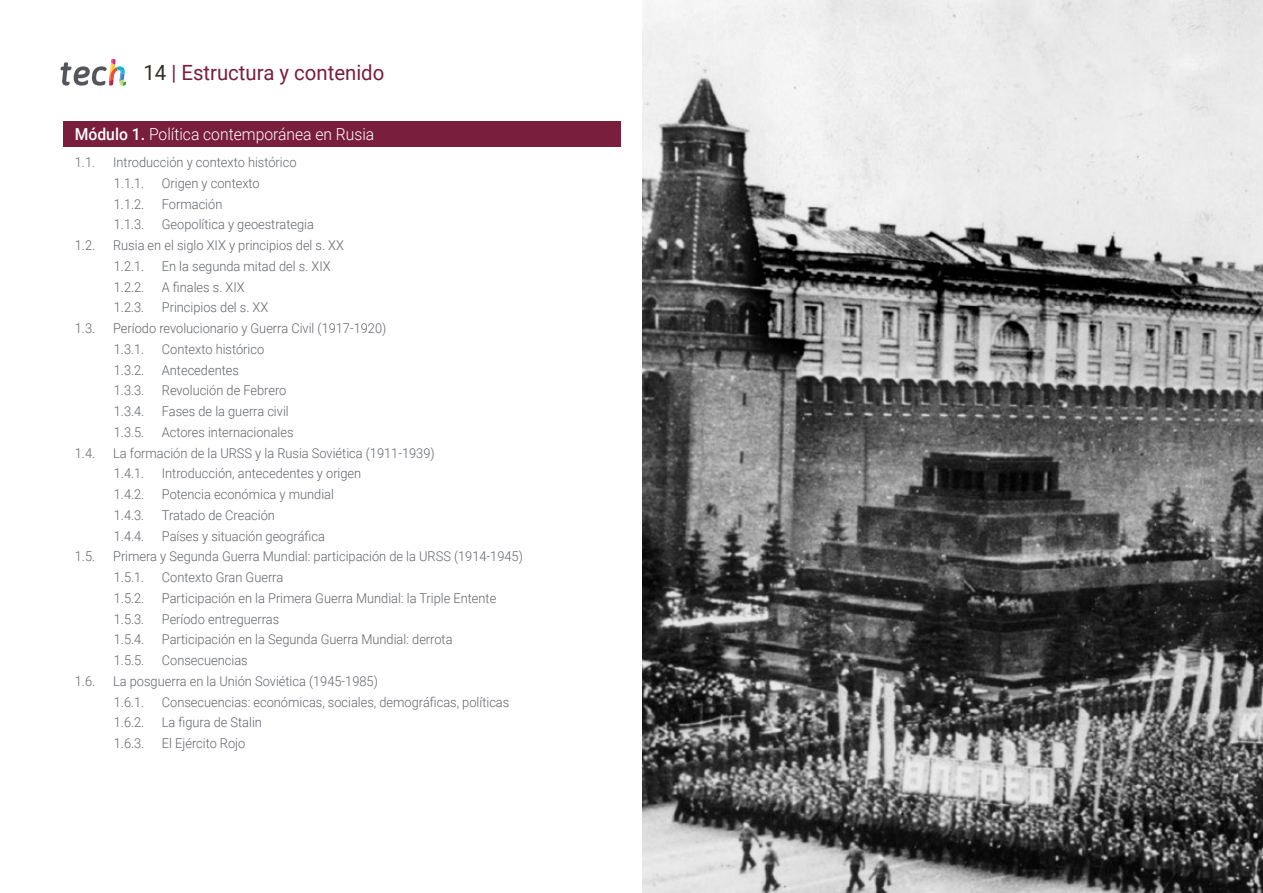
<style>
.page{position:relative;width:1263px;height:893px;background:#fff}
.page>*{position:absolute;margin:0;border:0;box-sizing:border-box;transform-origin:0 0}
.t1{font:21px "Roboto";color:#791e3c}
.t2{font:300 16.5px "Roboto";color:#fff;scale:.95 1}
.t3{font:300 13.5px/20.7px "Roboto";color:#61646a;scale:.95 1}
.s1{color:#312e20}
.s2{font-weight:500}
</style>
<div class="page">
<svg style="left:61px;top:59px;width:65px;height:27px"></svg>
<div style="left:64px;top:121px;width:557px;height:25px;background:#791e3c"></div>
<img style="left:642px;top:0;width:621px;height:893px">
<h1 class="t1" style="left:144px;top:57px;width:242px"><span class="s1">14</span> | Estructura y contenido</h1>
<p class="t2" style="left:75px;top:123px;width:317px"><span class="s2">Módulo 1.</span> Política contemporánea en Rusia</p>
<p class="t3" style="left:75px;top:151px;width:23px">1.1.</p>
<p class="t3" style="left:113px;top:151px;width:195px">Introducción y contexto histórico<br>1.1.1.</p>
<p class="t3" style="left:162px;top:172px;width:105px">Origen y contexto</p>
<p class="t3" style="left:114px;top:193px;width:34px">1.1.2.</p>
<p class="t3" style="left:162px;top:193px;width:65px">Formación</p>
<p class="t3" style="left:114px;top:214px;width:34px">1.1.3.</p>
<p class="t3" style="left:162px;top:214px;width:162px">Geopolítica y geoestrategia</p>
<p class="t3" style="left:75px;top:234px;width:23px">1.2.</p>
<p class="t3" style="left:113px;top:234px;width:244px">Rusia en el siglo XIX y principios del s. XX<br>1.2.1.</p>
<p class="t3" style="left:162px;top:255px;width:179px">En la segunda mitad del s. XIX</p>
<p class="t3" style="left:114px;top:276px;width:34px">1.2.2.</p>
<p class="t3" style="left:162px;top:276px;width:89px">A finales s. XIX</p>
<p class="t3" style="left:114px;top:297px;width:34px">1.2.3.</p>
<p class="t3" style="left:162px;top:297px;width:114px">Principios del s. XX</p>
<p class="t3" style="left:75px;top:317px;width:23px">1.3.</p>
<p class="t3" style="left:113px;top:317px;width:289px">Período revolucionario y Guerra Civil (1917-1920)<br>1.3.1.</p>
<p class="t3" style="left:162px;top:338px;width:109px">Contexto histórico</p>
<p class="t3" style="left:114px;top:359px;width:34px">1.3.2.</p>
<p class="t3" style="left:162px;top:359px;width:83px">Antecedentes</p>
<p class="t3" style="left:114px;top:380px;width:34px">1.3.3.</p>
<p class="t3" style="left:162px;top:380px;width:133px">Revolución de Febrero</p>
<p class="t3" style="left:114px;top:400px;width:34px">1.3.4.</p>
<p class="t3" style="left:162px;top:400px;width:135px">Fases de la guerra civil</p>
<p class="t3" style="left:114px;top:421px;width:34px">1.3.5.</p>
<p class="t3" style="left:162px;top:421px;width:140px">Actores internacionales</p>
<p class="t3" style="left:75px;top:442px;width:23px">1.4.</p>
<p class="t3" style="left:113px;top:442px;width:340px">La formación de la URSS y la Rusia Soviética (1911-1939)<br>1.4.1.</p>
<p class="t3" style="left:162px;top:463px;width:211px">Introducción, antecedentes y origen</p>
<p class="t3" style="left:114px;top:483px;width:34px">1.4.2.</p>
<p class="t3" style="left:162px;top:483px;width:183px">Potencia económica y mundial</p>
<p class="t3" style="left:114px;top:504px;width:34px">1.4.3.</p>
<p class="t3" style="left:162px;top:504px;width:121px">Tratado de Creación</p>
<p class="t3" style="left:114px;top:525px;width:34px">1.4.4.</p>
<p class="t3" style="left:162px;top:525px;width:173px">Países y situación geográfica</p>
<p class="t3" style="left:75px;top:546px;width:23px">1.5.</p>
<p class="t3" style="left:113px;top:546px;width:433px">Primera y Segunda Guerra Mundial: participación de la URSS (1914-1945)<br>1.5.1.</p>
<p class="t3" style="left:162px;top:566px;width:129px">Contexto Gran Guerra</p>
<p class="t3" style="left:114px;top:587px;width:34px">1.5.2.</p>
<p class="t3" style="left:162px;top:587px;width:354px">Participación en la Primera Guerra Mundial: la Triple Entente</p>
<p class="t3" style="left:114px;top:608px;width:34px">1.5.3.</p>
<p class="t3" style="left:162px;top:608px;width:125px">Período entreguerras</p>
<p class="t3" style="left:114px;top:629px;width:34px">1.5.4.</p>
<p class="t3" style="left:162px;top:629px;width:308px">Participación en la Segunda Guerra Mundial: derrota</p>
<p class="t3" style="left:114px;top:649px;width:34px">1.5.5.</p>
<p class="t3" style="left:162px;top:649px;width:92px">Consecuencias</p>
<p class="t3" style="left:75px;top:670px;width:23px">1.6.</p>
<p class="t3" style="left:113px;top:670px;width:280px">La posguerra en la Unión Soviética (1945-1985)<br>1.6.1.</p>
<p class="t3" style="left:162px;top:691px;width:367px">Consecuencias: económicas, sociales, demográficas, políticas</p>
<p class="t3" style="left:114px;top:712px;width:34px">1.6.2.</p>
<p class="t3" style="left:162px;top:712px;width:107px">La figura de Stalin</p>
<p class="t3" style="left:114px;top:732px;width:34px">1.6.3.</p>
<p class="t3" style="left:162px;top:732px;width:89px">El Ejército Rojo</p>
</div>
